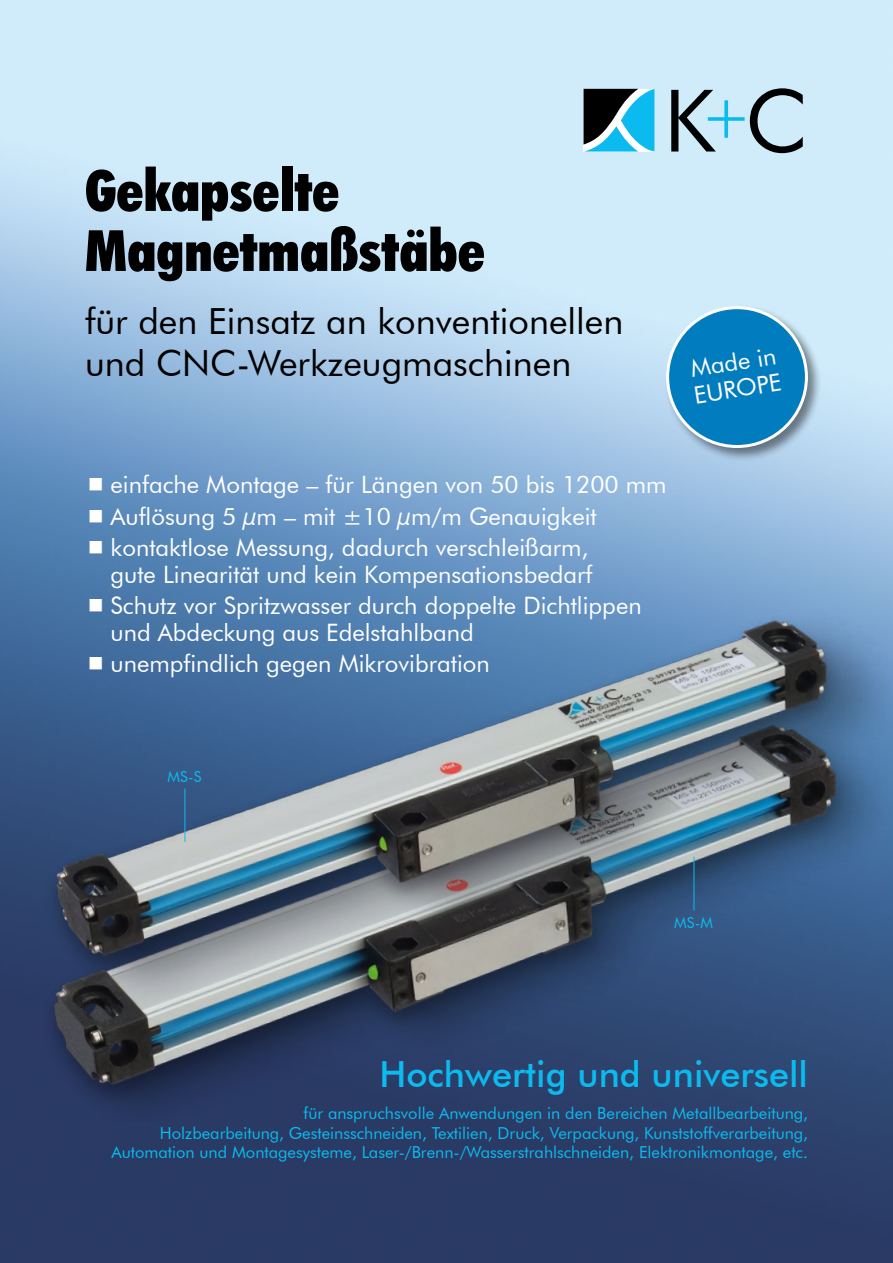
<style>
.page{position:relative;width:893px;height:1263px;background:#fff}
.page>*{position:absolute;margin:0;border:0;box-sizing:border-box;transform-origin:0 0}
.t1{font:900 condensed 57px/60px "Futura BT";color:#000}
.t2{font:36px/42px "Futura BT";color:#000}
.t3{font:500 36px "Futura BT";color:#0bbbef}
.t4{font:24px/31.2px "Futura BT";color:#fff}
.t5{font:16.5px/19.5px "Futura BT";color:#0bbbef;text-align:right}
.t6{font:15px "Futura BT";color:#0bbbef}
</style>
<div class="page">
<img style="left:0;top:0;width:893px;height:1263px">
<img style="left:0;top:551px;width:893px;height:570px">
<hr style="left:694px;top:857px;width:1px;height:53px;background:#0bbbef">
<hr style="left:185px;top:788px;width:1px;height:54px;background:#0bbbef">
<div style="left:664px;top:304px;width:158px;height:158px;background:#000;opacity:.46"></div>
<div style="left:668px;top:308px;width:138px;height:138px;background:#007cbf;border-radius:50%"></div>
<div style="left:666px;top:306px;width:142px;height:142px;border:3px solid #fff;border-radius:50%"></div>
<svg style="left:583px;top:89px;width:71px;height:63px"></svg>
<svg style="left:671px;top:88px;width:132px;height:65px;background:#99b4c0"></svg>
<svg style="left:90px;top:478px;width:12px;height:13px"></svg>
<svg style="left:90px;top:510px;width:12px;height:12px"></svg>
<svg style="left:90px;top:541px;width:12px;height:12px"></svg>
<svg style="left:90px;top:599px;width:12px;height:13px"></svg>
<svg style="left:90px;top:657px;width:12px;height:13px"></svg>
<h1 class="t1" style="left:85px;top:160px;width:401px">Gekapselte<br>Magnetmaßstäbe</h1>
<h2 class="t2" style="left:85px;top:299px;width:540px">für den Einsatz an konventionellen und CNC-Werkzeugmaschinen</h2>
<p class="t4" style="left:688px;top:355px;width:90px;line-height:27px;rotate:-9deg">Made in<br>EUROPE</p>
<p class="t4" style="left:111px;top:469px;width:557px">einfache Montage – für Längen von 50 bis 1200 mm<br>Auflösung 5 μm – mit ±10 μm/m Genauigkeit kontaktlose Messung, dadurch verschleißarm,</p>
<p class="t4" style="left:111px;top:559px;width:533px">gute Linearität und kein Kompensationsbedarf<br>Schutz vor Spritzwasser durch doppelte Dichtlippen</p>
<p class="t4" style="left:111px;top:617px;width:381px">und Abdeckung aus Edelstahlband unempfindlich gegen Mikrovibration</p>
<p class="t6" style="left:167px;top:767px;width:36px">MS-S</p>
<p class="t6" style="left:674px;top:913px;width:40px">MS-M</p>
<h2 class="t3" style="left:379px;top:1052px;width:430px">Hochwertig und universell</h2>
<p class="t5" style="left:112px;top:1103px;width:698px">für anspruchsvolle Anwendungen in den Bereichen Metallbearbeitung,<br>Holzbearbeitung, Gesteinsschneiden, Textilien, Druck, Verpackung, Kunststoffverarbeitung,<br>Automation und Montagesysteme, Laser-/Brenn-/Wasserstrahlschneiden, Elektronikmontage, etc.</p>
</div>
